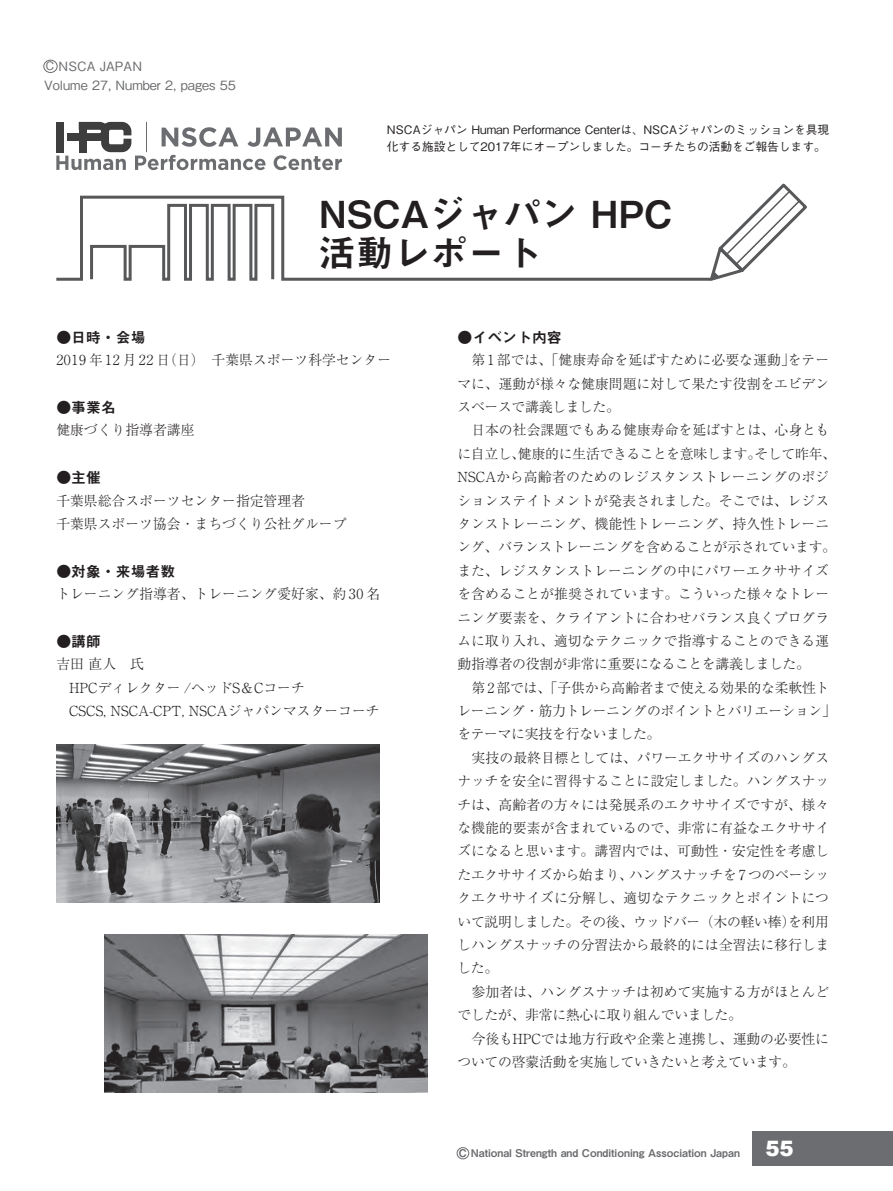
<style>
.page{position:relative;width:893px;height:1191px;background:#fff}
.page>*{position:absolute;margin:0;border:0;box-sizing:border-box;transform-origin:0 0}
.t1{font:37.2px/38.2px "Midashi Go Pro MB31";color:#231f20}
.t2{font:14.85px "Midashi Go Pro MB31";color:#231f20}
.t3{font:300 13.8px/23.4px "Ryumin Pro";letter-spacing:-.005em;color:#231f20}
.t4{font:500 12.75px/19.2px "Gothic BBB Pro";color:#6c6d70}
.t5{font:500 11.7px/17px "Gothic BBB Pro";color:#231f20}
.t6{font:10.65px "Midashi Go Pro MB31";color:#6c6d70}
.s1{font-size:11.7px}
.s2{font-family:"Arial";font-weight:900;font-size:21.3px;color:#fff}
</style>
<div class="page">
<div style="left:753px;top:1131px;width:140px;height:34px;background:#6c6d70"></div>
<div style="left:457px;top:1147px;width:12px;height:12px;border:1px solid #6c6d70;border-radius:50%"></div>
<div style="left:44px;top:60px;width:13px;height:13px;border:1px solid #6b6b6e;border-radius:50%"></div>
<img style="left:56px;top:745px;width:323px;height:157px">
<img style="left:105px;top:934px;width:323px;height:158px">
<svg style="left:56px;top:122px;width:286px;height:48px"></svg>
<div style="left:79px;top:122px;width:8px;height:30px;background:#3e3e3f"></div>
<div style="left:56px;top:122px;width:8px;height:30px;background:#3e3e3f"></div>
<div style="left:67px;top:133px;width:16px;height:8px;background:#3e3e3f"></div>
<hr style="left:146px;top:122px;width:1px;height:30px;background:#6c6d70">
<svg style="left:56px;top:195px;width:652px;height:86px"></svg>
<svg style="left:708px;top:183px;width:99px;height:98px"></svg>
<p class="t4" style="left:44px;top:55px;width:193px"><span class="s1">Ｃ</span> NSCA JAPAN<br>Volume 27, Number 2, pages 55</p>
<p class="t5" style="left:387px;top:119px;width:444px">NSCAジャパン Human Performance Centerは、NSCAジャパンのミッションを具現化する施設として2017年にオープンしました。コーチたちの活動をご報告します。</p>
<h1 class="t1" style="left:319px;top:191px;width:355px">NSCAジャパン HPC活動レポート</h1>
<p class="t2" style="left:56px;top:325px;width:91px">●日時・会場</p>
<p class="t3" style="left:56px;top:347px;width:336px">2019 年 12 月 22 日（日）　千葉県スポーツ科学センター</p>
<p class="t2" style="left:56px;top:395px;width:61px">●事業名</p>
<p class="t3" style="left:56px;top:417px;width:140px">健康づくり指導者講座</p>
<p class="t2" style="left:56px;top:465px;width:46px">●主催</p>
<p class="t3" style="left:56px;top:487px;width:292px">千葉県総合スポーツセンター指定管理者<br>千葉県スポーツ協会・まちづくり公社グループ</p>
<p class="t2" style="left:56px;top:559px;width:121px">●対象・来場者数</p>
<p class="t3" style="left:56px;top:581px;width:325px">トレーニング指導者、トレーニング愛好家、約 30 名</p>
<p class="t2" style="left:56px;top:629px;width:46px">●講師</p>
<p class="t3" style="left:69px;top:651px;width:312px;text-indent:-13px">吉田 直人　氏<br>HPCディレクター /ヘッドS＆Cコーチ<br>CSCS, NSCA-CPT, NSCAジャパンマスターコーチ</p>
<p class="t2" style="left:458px;top:325px;width:106px">●イベント内容</p>
<p class="t3" style="left:457px;top:347px;width:380px">　第1 部では、「健康寿命を延ばすために必要な運動」をテーマに、運動が様々な健康問題に対して果たす役割をエビデンスベースで講義しました。<br>　日本の社会課題でもある健康寿命を延ばすとは、心身ともに自立し、健康的に生活できることを意味します。そして昨年、<br>NSCAから高齢者のためのレジスタンストレーニングのポジションステイトメントが発表されました。そこでは、レジスタンストレーニング、機能性トレーニング、持久性トレーニング、バランストレーニングを含めることが示されています。また、レジスタンストレーニングの中にパワーエクササイズを含めることが推奨されています。こういった様々なトレーニング要素を、クライアントに合わせバランス良くプログラムに取り入れ、適切なテクニックで指導することのできる運動指導者の役割が非常に重要になることを講義しました。<br>　第 2 部では、「子供から高齢者まで使える効果的な柔軟性トレーニング・筋力トレーニングのポイントとバリエーション」をテーマに実技を行ないました。<br>　実技の最終目標としては、パワーエクササイズのハングスナッチを安全に習得することに設定しました。ハングスナッチは、高齢者の方々には発展系のエクササイズですが、様々な機能的要素が含まれているので、非常に有益なエクササイズになると思います。講習内では、可動性・安定性を考慮したエクササイズから始まり、ハングスナッチを 7つのベーシックエクササイズに分解し、適切なテクニックとポイントについて説明しました。その後、ウッドバー（木の軽い棒）を利用しハングスナッチの分習法から最終的には全習法に移行しました。<br>　参加者は、ハングスナッチは初めて実施する方がほとんどでしたが、非常に熱心に取り組んでいました。<br>　今後もHPCでは地方行政や企業と連携し、運動の必要性についての啓蒙活動を実施していきたいと考えています。</p>
<p class="t6" style="left:457px;top:1144px;width:338px">Ｃ National Strength and Conditioning Association Japan <span class="s2">55</span></p>
</div>
